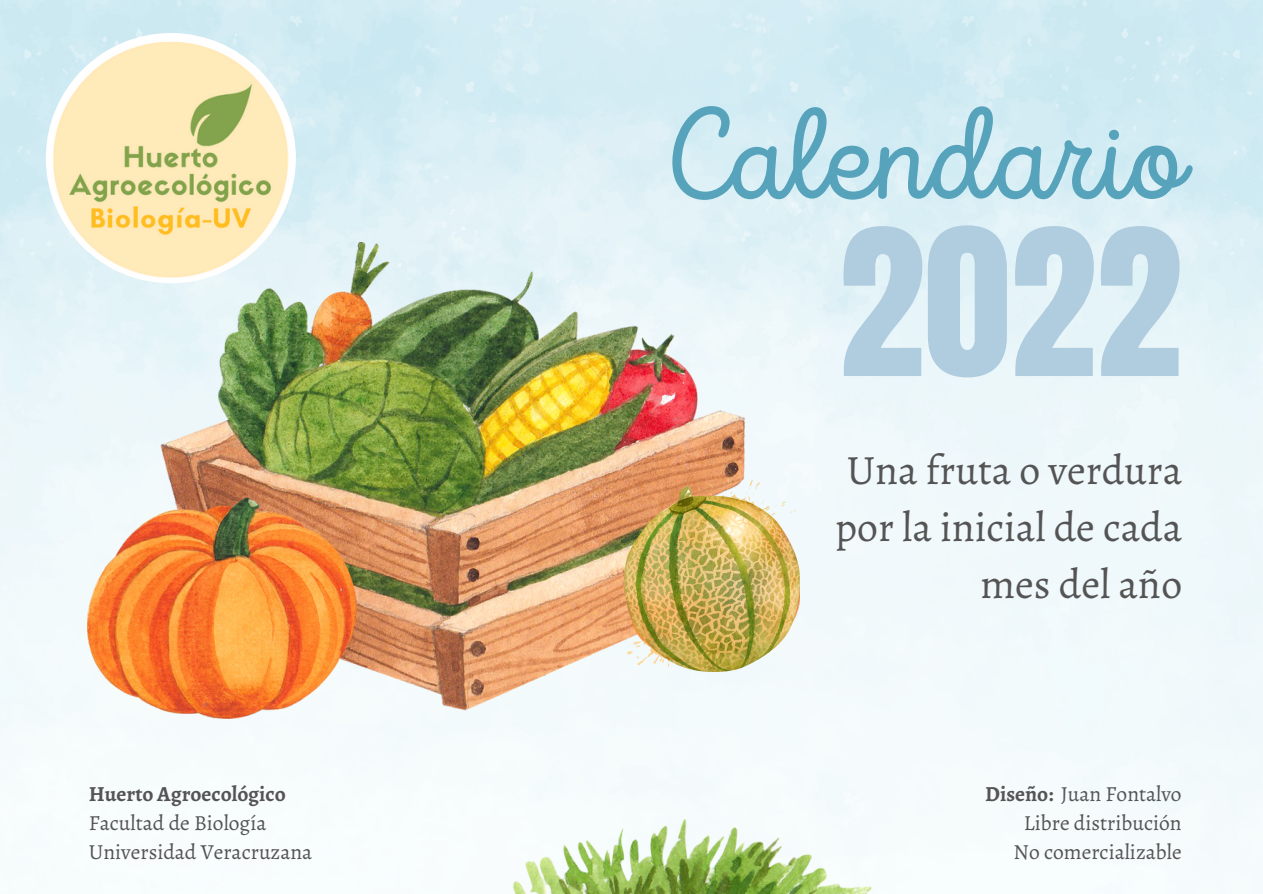
<style>
.page{position:relative;width:1263px;height:894px;background:#fff}
.page>*{position:absolute;margin:0;border:0;box-sizing:border-box;transform-origin:0 0}
.t1{font:173.55px "Anton";color:#b0cddf}
.t2{font:130.2px "Intro Script";color:#56a3bb}
.t3{font:41.7px/56.8px "Alegreya";color:#545454;text-align:right}
.t4{font:21.45px "Alegreya";color:#545454}
.t5{font:700 21.45px "Alegreya";color:#545454}
.s1{font-weight:700}
</style>
<div class="page">
<img style="left:0;top:0;width:1263px;height:864px">
<img style="left:502px;top:819px;width:400px;height:74px">
<img style="left:87px;top:243px;width:712px;height:475px">
<img style="left:46px;top:33px;width:250px;height:250px;border-radius:50%">
<img style="left:625px;top:465px;width:174px;height:206px">
<p class="t5" style="left:89px;top:778px;width:199px">Huerto Agroecológico</p>
<p class="t4" style="left:89px;top:807px;width:179px">Facultad de Biología</p>
<p class="t4" style="left:89px;top:837px;width:225px">Universidad Veracruzana</p>
<p class="t2" style="left:660px;top:102px;width:523px">Calendario</p>
<p class="t1" style="left:839px;top:178px;width:345px">2022</p>
<p class="t3" style="left:835px;top:441px;width:348px">Una fruta o verdura por la inicial de cada mes del año</p>
<p class="t4" style="left:985px;top:778px;width:198px"><span class="s1">Diseño:</span> Juan Fontalvo</p>
<p class="t4" style="left:1024px;top:807px;width:159px">Libre distribución</p>
<p class="t4" style="left:1014px;top:837px;width:170px">No comercializable</p>
</div>
